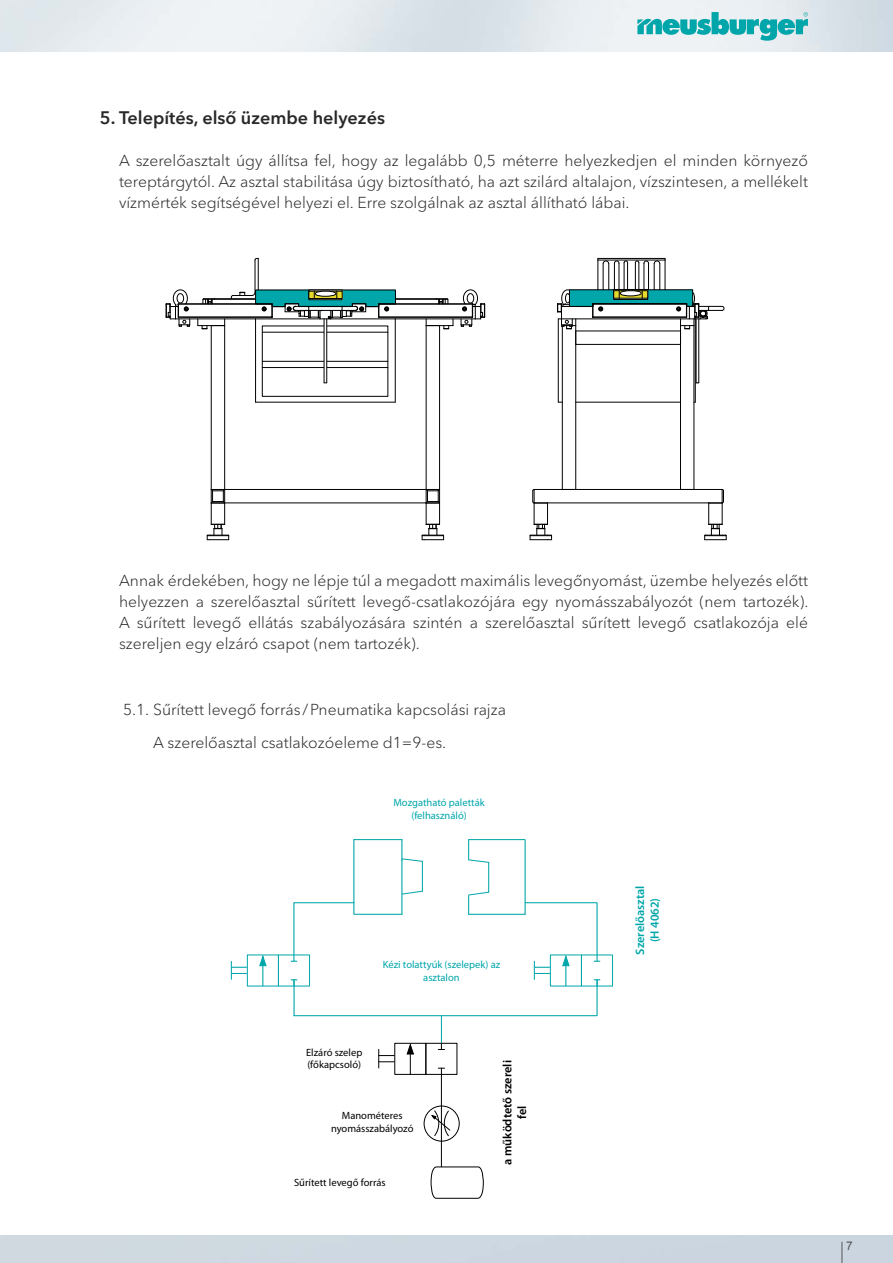
<style>
.page{position:relative;width:893px;height:1263px;background:#fff}
.page>*{position:absolute;margin:0;border:0;box-sizing:border-box;transform-origin:0 0}
.t1{font:600 18px "Avenir Next W1 G";color:#282827}
.t2{font:300 15.75px/21px "Avenir Next W1 G";color:#282827;text-align:justify}
.t3{font:600 12.3px/14.7px "Myriad Pro";color:#00a6aa;text-align:center}
.t4{font:600 12.3px "Myriad Pro";color:#000}
.t5{font:12px "Arial";color:#565656}
.t6{font:10.5px/12.6px "Myriad Pro";color:#000}
.t7{font:10.5px/12.6px "Myriad Pro";color:#00a6aa;text-align:center}
</style>
<div class="page">
<div style="left:262px;top:326px;width:126px;height:71px;border:1px solid #000"></div>
<hr style="left:262px;top:367px;width:126px;height:1px;background:#000">
<hr style="left:262px;top:361px;width:126px;height:1px;background:#000">
<hr style="left:262px;top:332px;width:126px;height:1px;background:#000">
<hr style="left:324px;top:319px;width:3px;height:64px;background:#fff">
<hr style="left:324px;top:319px;width:1px;height:64px;background:#000">
<hr style="left:326px;top:319px;width:1px;height:64px;background:#000">
<hr style="left:395px;top:319px;width:1px;height:83px;background:#000">
<hr style="left:256px;top:402px;width:139px;height:1px;background:#000">
<hr style="left:255px;top:319px;width:1px;height:83px;background:#000">
<hr style="left:255px;top:260px;width:1px;height:32px;background:#000">
<hr style="left:258px;top:258px;width:1px;height:32px;background:#000">
<hr style="left:396px;top:298px;width:41px;height:1px;background:#000">
<hr style="left:396px;top:299px;width:43px;height:1px;background:#000">
<hr style="left:214px;top:298px;width:42px;height:1px;background:#000">
<hr style="left:212px;top:299px;width:44px;height:1px;background:#000">
<svg style="left:203px;top:298px;width:12px;height:6px"></svg>
<svg style="left:436px;top:298px;width:13px;height:6px"></svg>
<hr style="left:379px;top:304px;width:93px;height:1px;background:#000">
<hr style="left:379px;top:317px;width:93px;height:1px;background:#000">
<hr style="left:178px;top:304px;width:94px;height:1px;background:#000">
<hr style="left:178px;top:317px;width:94px;height:1px;background:#000">
<hr style="left:175px;top:319px;width:81px;height:1px;background:#000">
<hr style="left:395px;top:319px;width:80px;height:1px;background:#000">
<hr style="left:225px;top:503px;width:201px;height:1px;background:#000">
<hr style="left:225px;top:489px;width:201px;height:1px;background:#000">
<hr style="left:224px;top:326px;width:1px;height:163px;background:#000">
<hr style="left:211px;top:326px;width:1px;height:163px;background:#000">
<hr style="left:439px;top:326px;width:1px;height:163px;background:#000">
<hr style="left:426px;top:326px;width:1px;height:163px;background:#000">
<svg style="left:197px;top:319px;width:28px;height:10px"></svg>
<svg style="left:426px;top:319px;width:28px;height:10px"></svg>
<svg style="left:166px;top:289px;width:24px;height:38px"></svg>
<svg style="left:461px;top:289px;width:24px;height:38px"></svg>
<svg style="left:231px;top:289px;width:165px;height:31px"></svg>
<svg style="left:421px;top:488px;width:23px;height:52px"></svg>
<svg style="left:207px;top:488px;width:22px;height:52px"></svg>
<hr style="left:696px;top:319px;width:1px;height:64px;background:#000">
<hr style="left:698px;top:319px;width:1px;height:64px;background:#000">
<hr style="left:558px;top:319px;width:1px;height:83px;background:#000">
<hr style="left:695px;top:319px;width:1px;height:83px;background:#000">
<hr style="left:576px;top:402px;width:104px;height:1px;background:#000">
<hr style="left:576px;top:344px;width:104px;height:1px;background:#000">
<hr style="left:694px;top:326px;width:1px;height:163px;background:#000">
<hr style="left:680px;top:326px;width:1px;height:163px;background:#000">
<hr style="left:575px;top:326px;width:1px;height:163px;background:#000">
<hr style="left:562px;top:326px;width:1px;height:163px;background:#000">
<hr style="left:534px;top:503px;width:188px;height:1px;background:#000">
<hr style="left:534px;top:489px;width:188px;height:1px;background:#000">
<svg style="left:557px;top:258px;width:168px;height:86px"></svg>
<svg style="left:529px;top:489px;width:23px;height:51px"></svg>
<svg style="left:704px;top:489px;width:23px;height:51px"></svg>
<div style="left:424px;top:1105px;width:36px;height:36px;border:1px solid #000;border-radius:50%"></div>
<div style="left:394px;top:1043px;width:32px;height:32px;border:1px solid #000"></div>
<div style="left:425px;top:1043px;width:32px;height:32px;border:1px solid #000"></div>
<hr style="left:441px;top:1068px;width:1px;height:98px;background:#000">
<svg style="left:406px;top:1043px;width:9px;height:31px"></svg>
<svg style="left:438px;top:1016px;width:6px;height:34px"></svg>
<svg style="left:430px;top:1166px;width:54px;height:33px"></svg>
<svg style="left:378px;top:1049px;width:16px;height:19px"></svg>
<hr style="left:294px;top:979px;width:1px;height:37px;background:#00a6aa">
<div style="left:247px;top:954px;width:32px;height:32px;border:1px solid #00a6aa"></div>
<div style="left:278px;top:954px;width:32px;height:32px;border:1px solid #00a6aa"></div>
<hr style="left:294px;top:903px;width:1px;height:52px;background:#00a6aa">
<svg style="left:291px;top:979px;width:6px;height:7px"></svg>
<svg style="left:259px;top:955px;width:8px;height:31px"></svg>
<svg style="left:291px;top:955px;width:6px;height:7px"></svg>
<svg style="left:231px;top:961px;width:16px;height:19px"></svg>
<hr style="left:597px;top:979px;width:1px;height:37px;background:#00a6aa">
<div style="left:550px;top:954px;width:32px;height:32px;border:1px solid #00a6aa"></div>
<div style="left:581px;top:954px;width:32px;height:32px;border:1px solid #00a6aa"></div>
<hr style="left:597px;top:903px;width:1px;height:52px;background:#00a6aa">
<svg style="left:594px;top:979px;width:6px;height:7px"></svg>
<svg style="left:562px;top:955px;width:8px;height:31px"></svg>
<svg style="left:594px;top:955px;width:6px;height:7px"></svg>
<svg style="left:534px;top:961px;width:16px;height:19px"></svg>
<hr style="left:293px;top:1015px;width:304px;height:1px;background:#00a6aa">
<hr style="left:353px;top:840px;width:1px;height:74px;background:#00a6aa">
<hr style="left:354px;top:839px;width:48px;height:1px;background:#00a6aa">
<svg style="left:401px;top:840px;width:22px;height:22px"></svg>
<hr style="left:422px;top:861px;width:1px;height:30px;background:#00a6aa">
<hr style="left:354px;top:914px;width:48px;height:1px;background:#00a6aa">
<hr style="left:402px;top:860px;width:1px;height:54px;background:#00a6aa">
<svg style="left:401px;top:890px;width:22px;height:5px"></svg>
<hr style="left:525px;top:840px;width:1px;height:74px;background:#00a6aa">
<hr style="left:469px;top:914px;width:56px;height:1px;background:#00a6aa">
<hr style="left:469px;top:839px;width:56px;height:1px;background:#00a6aa">
<hr style="left:488px;top:862px;width:1px;height:30px;background:#00a6aa">
<svg style="left:468px;top:891px;width:22px;height:23px"></svg>
<svg style="left:468px;top:840px;width:22px;height:23px"></svg>
<hr style="left:294px;top:902px;width:60px;height:1px;background:#00a6aa">
<hr style="left:525px;top:902px;width:72px;height:1px;background:#00a6aa">
<svg style="left:431px;top:1110px;width:20px;height:27px"></svg>
<svg style="left:842px;top:1242px;width:1px;height:21px"></svg>
<svg style="left:637px;top:12px;width:171px;height:29px;background:#85cfd3"></svg>
<p class="t1" style="left:100px;top:107px;width:287px">5. Telepítés, első üzembe helyezés</p>
<p class="t2" style="left:119px;top:150px;width:690px">A szerelőasztalt úgy állítsa fel, hogy az legalább 0,5 méterre helyezkedjen el minden környező tereptárgytól. Az asztal stabilitása úgy biztosítható, ha azt szilárd altalajon, vízszintesen, a mellékelt vízmérték segítségével helyezi el. Erre szolgálnak az asztal állítható lábai.</p>
<p class="t2" style="left:119px;top:570px;width:691px">Annak érdekében, hogy ne lépje túl a megadott maximális levegőnyomást, üzembe helyezés előtt helyezzen a szerelőasztal sűrített levegő-csatlakozójára egy nyomásszabályozót (nem tartozék).<br>A sűrített levegő ellátás szabályozására szintén a szerelőasztal sűrített levegő csatlakozója elé szereljen egy elzáró csapot (nem tartozék).</p>
<p class="t2" style="left:153px;top:693px;width:354px;line-height:33px;text-indent:-30px">5.1. Sűrített levegő forrás /Pneumatika kapcsolási rajza<br>A szerelőasztal csatlakozóeleme d1=9-es.</p>
<p class="t7" style="left:393px;top:796px;width:93px">Mozgatható paletták (felhasználó)</p>
<p class="t7" style="left:383px;top:958px;width:119px">Kézi tolattyúk (szelepek) az asztalon</p>
<p class="t6" style="left:306px;top:1046px;width:58px">Elzáró szelep (főkapcsoló)</p>
<p class="t4" style="left:499px;top:1165px;width:106px;rotate:-90deg">a működtető szereli</p>
<p class="t6" style="left:342px;top:1109px;width:62px">Manométeres</p>
<p class="t4" style="left:514px;top:1119px;width:15px;rotate:-90deg">fel</p>
<p class="t6" style="left:331px;top:1122px;width:84px">nyomásszabályozó</p>
<p class="t6" style="left:294px;top:1175px;width:93px">Sűrített levegő forrás</p>
<p class="t3" style="left:632px;top:955px;width:71px;rotate:-90deg">Szerelőasztal (H 4062)</p>
<p class="t5" style="left:846px;top:1238px;width:8px">7</p>
</div>
